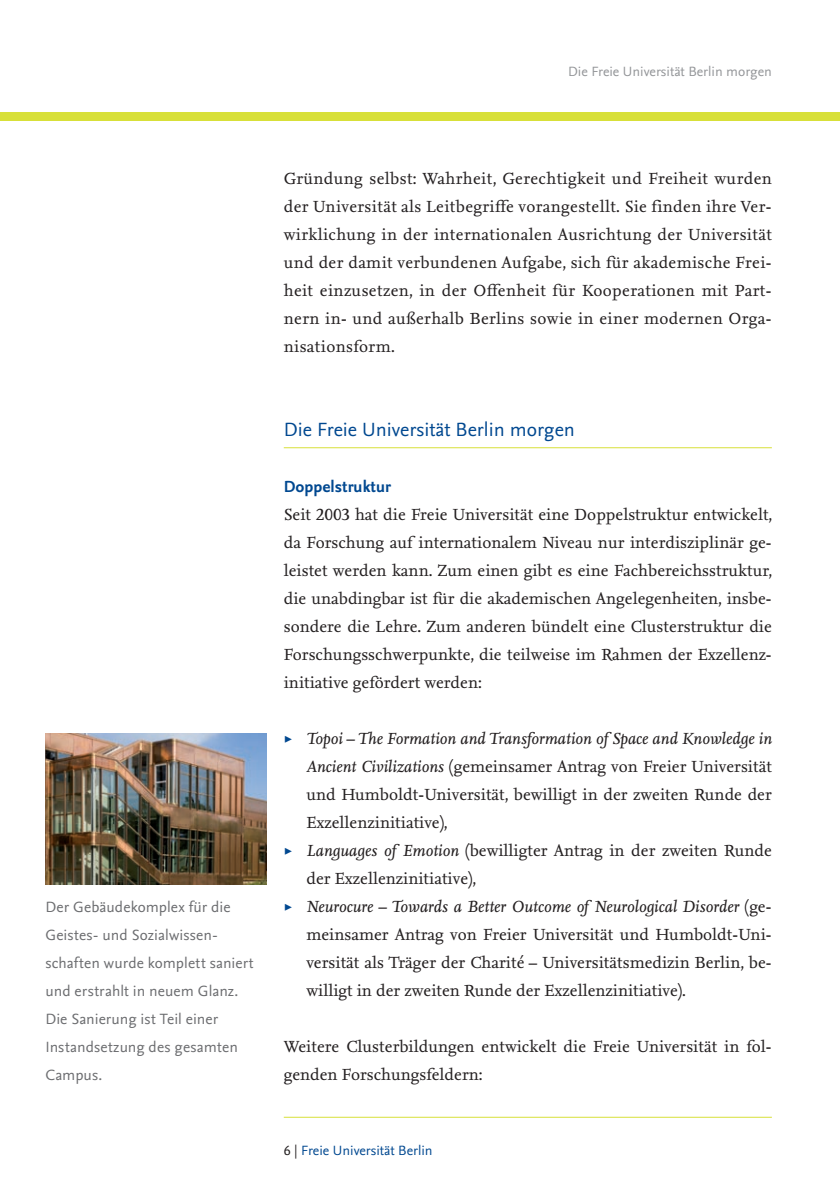
<style>
.page{position:relative;width:840px;height:1191px;background:#fff}
.page>*{position:absolute;margin:0;border:0;box-sizing:border-box;transform-origin:0 0}
.t1{font:20px "Nexus Sans OT";color:#014890}
.t2{font:16.8px/28px "Nexus Serif TF";color:#231f20;text-align:justify}
.t3{font:700 16.8px "Nexus Sans OT";color:#014890}
.t4{font:15.6px/28px "Nexus Sans OT";letter-spacing:.005em;color:#6c6d70}
.t5{font:14px "Nexus Sans OT";color:#939598}
.t6{font:14px "Nexus Sans OT";color:#014890}
.s1{color:#014890}
.s2{font-style:italic}
.s3{color:#231f20}
</style>
<div class="page">
<hr style="left:283px;top:447px;width:488px;height:1px;background:#d8e039">
<img style="left:45px;top:733px;width:221px;height:151px">
<div style="left:0;top:112px;width:839px;height:9px;background:#d8e039"></div>
<hr style="left:283px;top:1116px;width:488px;height:1px;background:#d8e039">
<p class="t5" style="left:567px;top:63px;width:205px">Die Freie Universität Berlin morgen</p>
<p class="t4" style="left:45px;top:893px;width:210px">Der Gebäudekomplex für die<br>Geistes- und Sozialwissen&shy;schaften wurde komplett saniert und erstrahlt in neuem Glanz.<br>Die Sanierung ist Teil einer<br>Instandsetzung des gesamten<br>Campus.</p>
<p class="t2" style="left:283px;top:164px;width:489px">Gründung selbst: Wahrheit, Gerechtigkeit und Freiheit wurden der Universität als Leitbegriffe vorangestellt. Sie finden ihre Ver&shy;wirklichung in der internationalen Ausrichtung der Universität und der damit verbundenen Aufgabe, sich für akademische Frei&shy;heit einzusetzen, in der Offenheit für Kooperationen mit Part&shy;nern in- und außerhalb Berlins sowie in einer modernen Orga&shy;nisationsform.</p>
<p class="t1" style="left:283px;top:417px;width:292px">Die Freie Universität Berlin morgen</p>
<p class="t3" style="left:283px;top:476px;width:109px">Doppelstruktur</p>
<p class="t2" style="left:283px;top:500px;width:490px">Seit 2003 hat die Freie Universität eine Doppelstruktur entwickelt, da Forschung auf internationalem Niveau nur interdisziplinär ge&shy;leistet werden kann. Zum einen gibt es eine Fachbereichsstruktur, die unabdingbar ist für die akademischen Angelegenheiten, insbe&shy;sondere die Lehre. Zum anderen bündelt eine Clusterstruktur die Forschungsschwerpunkte, die teilweise im Rahmen der Exzellenz&shy;initiative gefördert werden:</p>
<p class="t2" style="left:306px;top:724px;width:467px;text-indent:-23px"><span class="s1">✓</span> <span class="s2">Topoi – The Formation and Transformation of Space and Knowledge in Ancient Civilizations</span> (gemeinsamer Antrag von Freier Universität und Humboldt-Universität, bewilligt in der zweiten Runde der Exzellenzinitiative),</p>
<p class="t2" style="left:306px;top:836px;width:466px;text-indent:-23px"><span class="s1">✓</span> <span class="s2">Languages of Emotion</span> (bewilligter Antrag in der zweiten Runde der Exzellenzinitiative),</p>
<p class="t2" style="left:306px;top:892px;width:466px;text-indent:-23px"><span class="s1">✓</span> <span class="s2">Neurocure – Towards a Better Outcome of Neurological Disorder</span> (ge&shy;meinsamer Antrag von Freier Universität und Humboldt-Uni&shy;versität als Träger der Charité – Universitätsmedizin Berlin, be&shy;willigt in der zweiten Runde der Exzellenzinitiative).</p>
<p class="t2" style="left:283px;top:1032px;width:489px">Weitere Clusterbildungen entwickelt die Freie Universität in fol&shy;genden Forschungsfeldern:</p>
<p class="t6" style="left:283px;top:1141px;width:150px"><span class="s3">6 |</span> Freie Universität Berlin</p>
</div>
